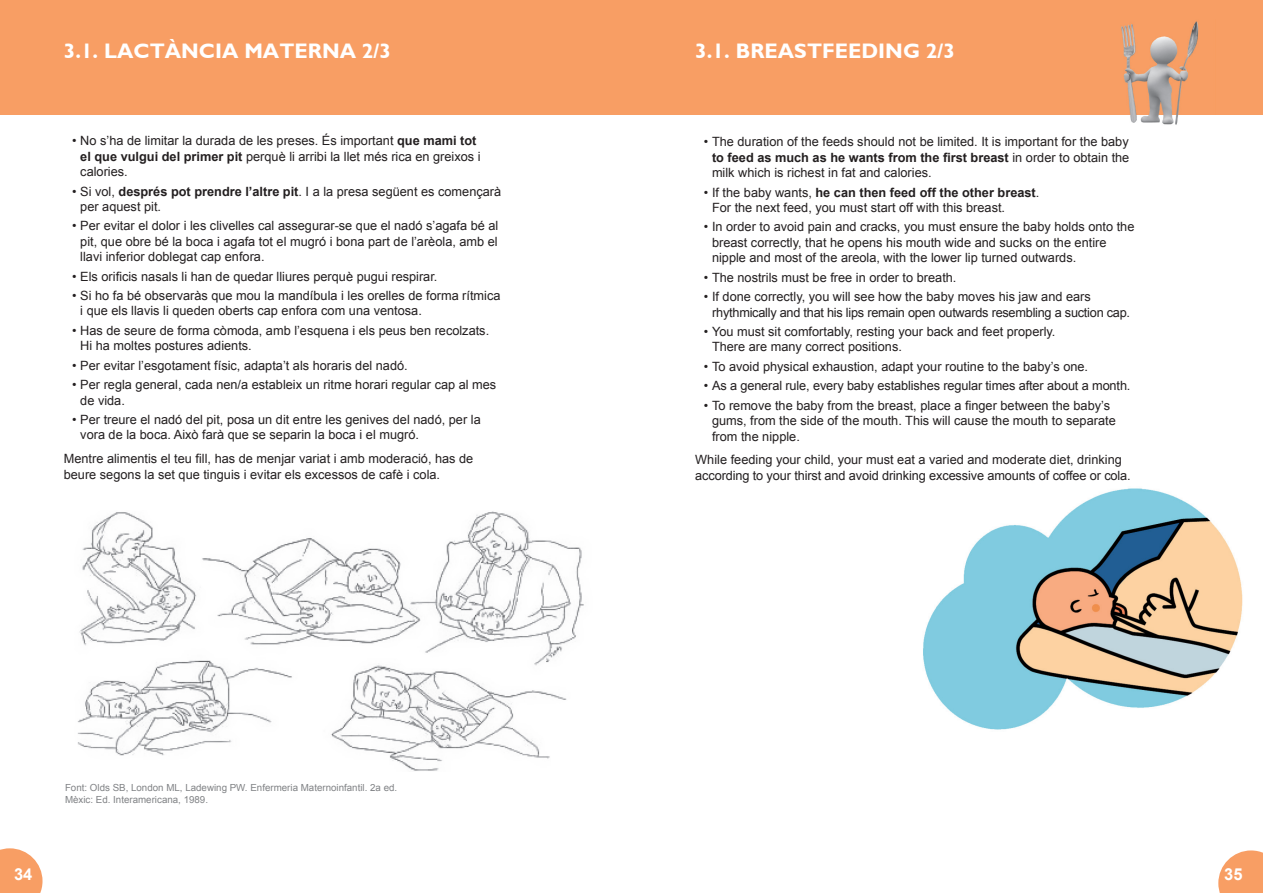
<style>
.page{position:relative;width:1263px;height:893px;background:#fff}
.page>*{position:absolute;margin:0;border:0;box-sizing:border-box;transform-origin:0 0}
.t1{font:700 21px "Gill Sans";color:#fff}
.t2{font:700 16.5px "Arial";color:#fff}
.t3{font:12.75px/15.3px "Arial";color:#231f20}
.t4{font:12.75px/15.3px "Arial";letter-spacing:-.02em;color:#231f20}
.t5{font:9.75px/11.7px "Arial";color:#808285}
.s1{font-weight:700}
</style>
<div class="page">
<div style="left:0;top:0;width:631px;height:115px;background:#f89e64"></div>
<div style="left:631px;top:0;width:632px;height:115px;background:#f89e64"></div>
<svg style="left:0;top:848px;width:43px;height:45px;background:#f9ac7a"></svg>
<svg style="left:1218px;top:850px;width:45px;height:43px;background:#f8ac7a"></svg>
<img style="left:1121px;top:21px;width:78px;height:104px">
<img style="left:77px;top:511px;width:507px;height:260px">
<img style="left:923px;top:488px;width:320px;height:242px">
<h1 class="t1" style="left:64px;top:39px;width:329px">3.1. LACTÀNCIA MATERNA 2/3</h1>
<p class="t3" style="left:80px;top:133px;width:402px;text-indent:-8px">• No s’ha de limitar la durada de les preses. És important <span class="s1">que mami tot el que vulgui del primer pit</span> perquè li arribi la llet més rica en greixos i calories.</p>
<p class="t3" style="left:80px;top:184px;width:422px;text-indent:-8px">• Si vol, <span class="s1">després pot prendre l’altre pit</span>. I a la presa següent es començarà per aquest pit.</p>
<p class="t3" style="left:80px;top:218px;width:420px;text-align:justify;text-indent:-8px">• Per evitar el dolor i les clivelles cal assegurar-se que el nadó s’agafa bé al pit, que obre bé la boca i agafa tot el mugró i bona part de l’arèola, amb el llavi inferior doblegat cap enfora.</p>
<p class="t3" style="left:72px;top:268px;width:367px">• Els orificis nasals li han de quedar lliures perquè pugui respirar.</p>
<p class="t3" style="left:80px;top:288px;width:422px;text-indent:-8px">• Si ho fa bé observaràs que mou la mandíbula i les orelles de forma rítmica i que els llavis li queden oberts cap enfora com una ventosa.</p>
<p class="t3" style="left:80px;top:323px;width:410px;text-indent:-8px">• Has de seure de forma còmoda, amb l’esquena i els peus ben recolzats.<br>Hi ha moltes postures adients.</p>
<p class="t3" style="left:72px;top:358px;width:337px">• Per evitar l’esgotament físic, adapta’t als horaris del nadó.</p>
<p class="t3" style="left:80px;top:377px;width:417px;text-indent:-8px">• Per regla general, cada nen/a estableix un ritme horari regular cap al mes de vida.</p>
<p class="t3" style="left:80px;top:412px;width:402px;text-indent:-8px">• Per treure el nadó del pit, posa un dit entre les genives del nadó, per la vora de la boca. Això farà que se separin la boca i el mugró.</p>
<p class="t3" style="left:64px;top:451px;width:411px">Mentre alimentis el teu fill, has de menjar variat i amb moderació, has de beure segons la set que tinguis i evitar els excessos de cafè i cola.</p>
<p class="t5" style="left:65px;top:782px;width:334px">Font: Olds SB, London ML, Ladewing PW. Enfermeria Maternoinfantil. 2a ed.<br>Mèxic: Ed. Interamericana, 1989.</p>
<h1 class="t1" style="left:695px;top:39px;width:261px">3.1. BREASTFEEDING 2/3</h1>
<p class="t3" style="left:712px;top:134px;width:419px;text-align:justify;text-indent:-8px">• The duration of the feeds should not be limited. It is important for the baby <span class="s1">to feed as much as he wants from the first breast</span> in order to obtain the milk which is richest in fat and calories.</p>
<p class="t3" style="left:712px;top:185px;width:329px;text-indent:-8px">• If the baby wants, <span class="s1">he can then feed off the other breast</span>.<br>For the next feed, you must start off with this breast.</p>
<p class="t3" style="left:712px;top:219px;width:424px;text-indent:-8px">• In order to avoid pain and cracks, you must ensure the baby holds onto the breast correctly, that he opens his mouth wide and sucks on the entire nipple and most of the areola, with the lower lip turned outwards.</p>
<p class="t3" style="left:704px;top:270px;width:254px">• The nostrils must be free in order to breath.</p>
<p class="t4" style="left:712px;top:289px;width:420px;text-indent:-8px">• If done correctly, you will see how the baby moves his jaw and ears rhythmically and that his lips remain open outwards resembling a suction cap.</p>
<p class="t3" style="left:712px;top:324px;width:345px;text-indent:-8px">• You must sit comfortably, resting your back and feet properly.<br>There are many correct positions.</p>
<p class="t3" style="left:704px;top:359px;width:386px">• To avoid physical exhaustion, adapt your routine to the baby’s one.</p>
<p class="t3" style="left:704px;top:378px;width:428px">• As a general rule, every baby establishes regular times after about a month.</p>
<p class="t3" style="left:712px;top:398px;width:405px;text-indent:-8px">• To remove the baby from the breast, place a finger between the baby’s gums, from the side of the mouth. This will cause the mouth to separate from the nipple.</p>
<p class="t3" style="left:695px;top:452px;width:437px">While feeding your child, your must eat a varied and moderate diet, drinking according to your thirst and avoid drinking excessive amounts of coffee or cola.</p>
<p class="t2" style="left:14px;top:863px;width:20px">34</p>
<p class="t2" style="left:1224px;top:863px;width:20px">35</p>
</div>
